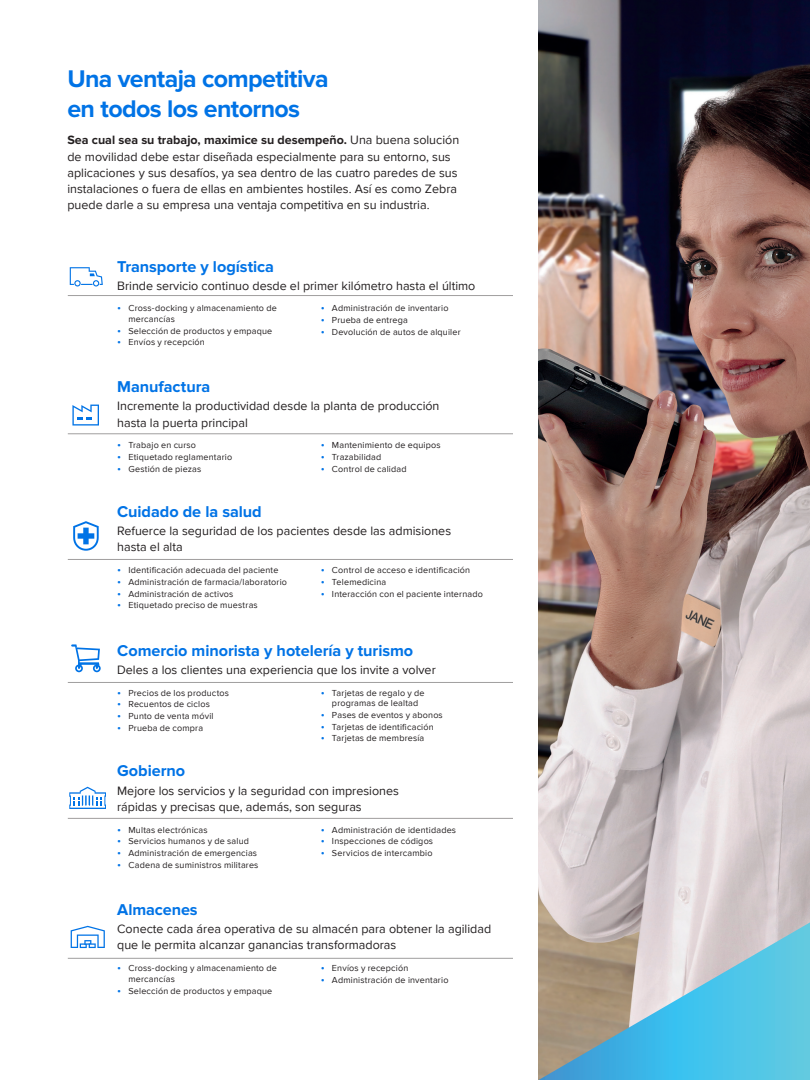
<style>
.page{position:relative;width:810px;height:1080px;background:#fff}
.page>*{position:absolute;margin:0;border:0;box-sizing:border-box;transform-origin:0 0}
.t1{font:700 25px/30px "Proxima Nova";letter-spacing:-.025em;color:#0073e6}
.Product_Name{font:700 16.25px "Proxima Nova";letter-spacing:-.005em;color:#0073e6}
.Product_Subhead{font:12.5px/16.2px "Proxima Nova";color:#231f20}
.body_copy_black{font:12.5px/16.2px "Proxima Nova";color:#231f20}
.t2{font:9px/10.6px "Proxima Nova";letter-spacing:.02em;color:#231f20}
.s1{font-weight:700}
.s2{font-size:11.25px;color:#0073e6}
</style>
<div class="page">
<img style="left:539px;top:0;width:271px;height:922px">
<svg style="left:539px;top:922px;width:271px;height:158px"></svg>
<svg style="left:72px;top:405px;width:27px;height:21px"></svg>
<hr style="left:68px;top:433px;width:445px;height:1px;background:#a09e9e">
<svg style="left:73px;top:521px;width:26px;height:30px"></svg>
<hr style="left:68px;top:559px;width:445px;height:1px;background:#a09e9e">
<svg style="left:71px;top:644px;width:30px;height:28px"></svg>
<hr style="left:68px;top:682px;width:445px;height:1px;background:#a09e9e">
<svg style="left:69px;top:787px;width:37px;height:22px"></svg>
<hr style="left:68px;top:818px;width:445px;height:1px;background:#a09e9e">
<hr style="left:68px;top:295px;width:445px;height:1px;background:#a09e9e">
<svg style="left:70px;top:267px;width:33px;height:20px"></svg>
<hr style="left:68px;top:958px;width:445px;height:1px;background:#a09e9e">
<svg style="left:71px;top:926px;width:34px;height:22px"></svg>
<p class="t1" style="left:67px;top:64px;width:263px">Una ventaja competitiva en todos los entornos</p>
<p class="body_copy_black" style="left:67px;top:132px;width:393px"><span class="s1">Sea cual sea su trabajo, maximice su desempeño.</span> Una buena solución de movilidad debe estar diseñada especialmente para su entorno, sus aplicaciones y sus desafíos, ya sea dentro de las cuatro paredes de sus instalaciones o fuera de ellas en ambientes hostiles. Así es como Zebra puede darle a su empresa una ventaja competitiva en su industria.</p>
<p class="Product_Name" style="left:117px;top:257px;width:158px">Transporte y logística</p>
<p class="Product_Subhead" style="left:117px;top:278px;width:360px">Brinde servicio continuo desde el primer kilómetro hasta el último</p>
<p class="t2" style="left:128px;top:303px;width:150px;text-indent:-11px"><span class="s2">•</span> Cross-docking y almacenamiento de mercancías</p>
<p class="t2" style="left:117px;top:326px;width:157px"><span class="s2">•</span> Selección de productos y empaque</p>
<p class="t2" style="left:117px;top:337px;width:89px"><span class="s2">•</span> Envíos y recepción</p>
<p class="t2" style="left:321px;top:303px;width:129px"><span class="s2">•</span> Administración de inventario</p>
<p class="t2" style="left:321px;top:315px;width:89px"><span class="s2">•</span> Prueba de entrega</p>
<p class="t2" style="left:321px;top:327px;width:141px"><span class="s2">•</span> Devolución de autos de alquiler</p>
<p class="Product_Name" style="left:117px;top:378px;width:95px">Manufactura</p>
<p class="Product_Subhead" style="left:117px;top:398px;width:324px">Incremente la productividad desde la planta de producción hasta la puerta principal</p>
<p class="t2" style="left:117px;top:440px;width:80px"><span class="s2">•</span> Trabajo en curso</p>
<p class="t2" style="left:117px;top:452px;width:116px"><span class="s2">•</span> Etiquetado reglamentario</p>
<p class="t2" style="left:117px;top:464px;width:86px"><span class="s2">•</span> Gestión de piezas</p>
<p class="t2" style="left:321px;top:440px;width:121px"><span class="s2">•</span> Mantenimiento de equipos</p>
<p class="t2" style="left:321px;top:452px;width:62px"><span class="s2">•</span> Trazabilidad</p>
<p class="t2" style="left:321px;top:464px;width:87px"><span class="s2">•</span> Control de calidad</p>
<p class="Product_Name" style="left:117px;top:502px;width:146px">Cuidado de la salud</p>
<p class="Product_Subhead" style="left:117px;top:523px;width:335px">Refuerce la seguridad de los pacientes desde las admisiones hasta el alta</p>
<p class="t2" style="left:117px;top:565px;width:163px"><span class="s2">•</span> Identificación adecuada del paciente</p>
<p class="t2" style="left:117px;top:577px;width:171px"><span class="s2">•</span> Administración de farmacia/laboratorio</p>
<p class="t2" style="left:117px;top:588px;width:118px"><span class="s2">•</span> Administración de activos</p>
<p class="t2" style="left:117px;top:600px;width:142px"><span class="s2">•</span> Etiquetado preciso de muestras</p>
<p class="t2" style="left:321px;top:565px;width:151px"><span class="s2">•</span> Control de acceso e identificación</p>
<p class="t2" style="left:321px;top:577px;width:67px"><span class="s2">•</span> Telemedicina</p>
<p class="t2" style="left:321px;top:588px;width:164px"><span class="s2">•</span> Interacción con el paciente internado</p>
<p class="Product_Name" style="left:117px;top:641px;width:298px">Comercio minorista y hotelería y turismo</p>
<p class="Product_Subhead" style="left:117px;top:662px;width:320px">Deles a los clientes una experiencia que los invite a volver</p>
<p class="t2" style="left:117px;top:687px;width:113px"><span class="s2">•</span> Precios de los productos</p>
<p class="t2" style="left:117px;top:699px;width:94px"><span class="s2">•</span> Recuentos de ciclos</p>
<p class="t2" style="left:117px;top:711px;width:98px"><span class="s2">•</span> Punto de venta móvil</p>
<p class="t2" style="left:117px;top:723px;width:88px"><span class="s2">•</span> Prueba de compra</p>
<p class="t2" style="left:321px;top:687px;width:105px;text-align:center"><span class="s2">•</span> Tarjetas de regalo y de programas de lealtad</p>
<p class="t2" style="left:321px;top:710px;width:124px"><span class="s2">•</span> Pases de eventos y abonos</p>
<p class="t2" style="left:321px;top:721px;width:115px"><span class="s2">•</span> Tarjetas de identificación</p>
<p class="t2" style="left:321px;top:733px;width:105px"><span class="s2">•</span> Tarjetas de membresía</p>
<p class="Product_Name" style="left:117px;top:762px;width:69px">Gobierno</p>
<p class="Product_Subhead" style="left:117px;top:782px;width:283px">Mejore los servicios y la seguridad con impresiones rápidas y precisas que, además, son seguras</p>
<p class="t2" style="left:117px;top:824px;width:92px"><span class="s2">•</span> Multas electrónicas</p>
<p class="t2" style="left:117px;top:836px;width:133px"><span class="s2">•</span> Servicios humanos y de salud</p>
<p class="t2" style="left:117px;top:848px;width:141px"><span class="s2">•</span> Administración de emergencias</p>
<p class="t2" style="left:117px;top:860px;width:143px"><span class="s2">•</span> Cadena de suministros militares</p>
<p class="t2" style="left:321px;top:824px;width:137px"><span class="s2">•</span> Administración de identidades</p>
<p class="t2" style="left:321px;top:836px;width:114px"><span class="s2">•</span> Inspecciones de códigos</p>
<p class="t2" style="left:321px;top:848px;width:113px"><span class="s2">•</span> Servicios de intercambio</p>
<p class="Product_Name" style="left:117px;top:900px;width:82px">Almacenes</p>
<p class="Product_Subhead" style="left:117px;top:921px;width:376px">Conecte cada área operativa de su almacén para obtener la agilidad que le permita alcanzar ganancias transformadoras</p>
<p class="t2" style="left:128px;top:963px;width:150px;text-indent:-11px"><span class="s2">•</span> Cross-docking y almacenamiento de mercancías</p>
<p class="t2" style="left:117px;top:985px;width:157px"><span class="s2">•</span> Selección de productos y empaque</p>
<p class="t2" style="left:321px;top:963px;width:89px"><span class="s2">•</span> Envíos y recepción</p>
<p class="t2" style="left:321px;top:975px;width:129px"><span class="s2">•</span> Administración de inventario</p>
</div>
